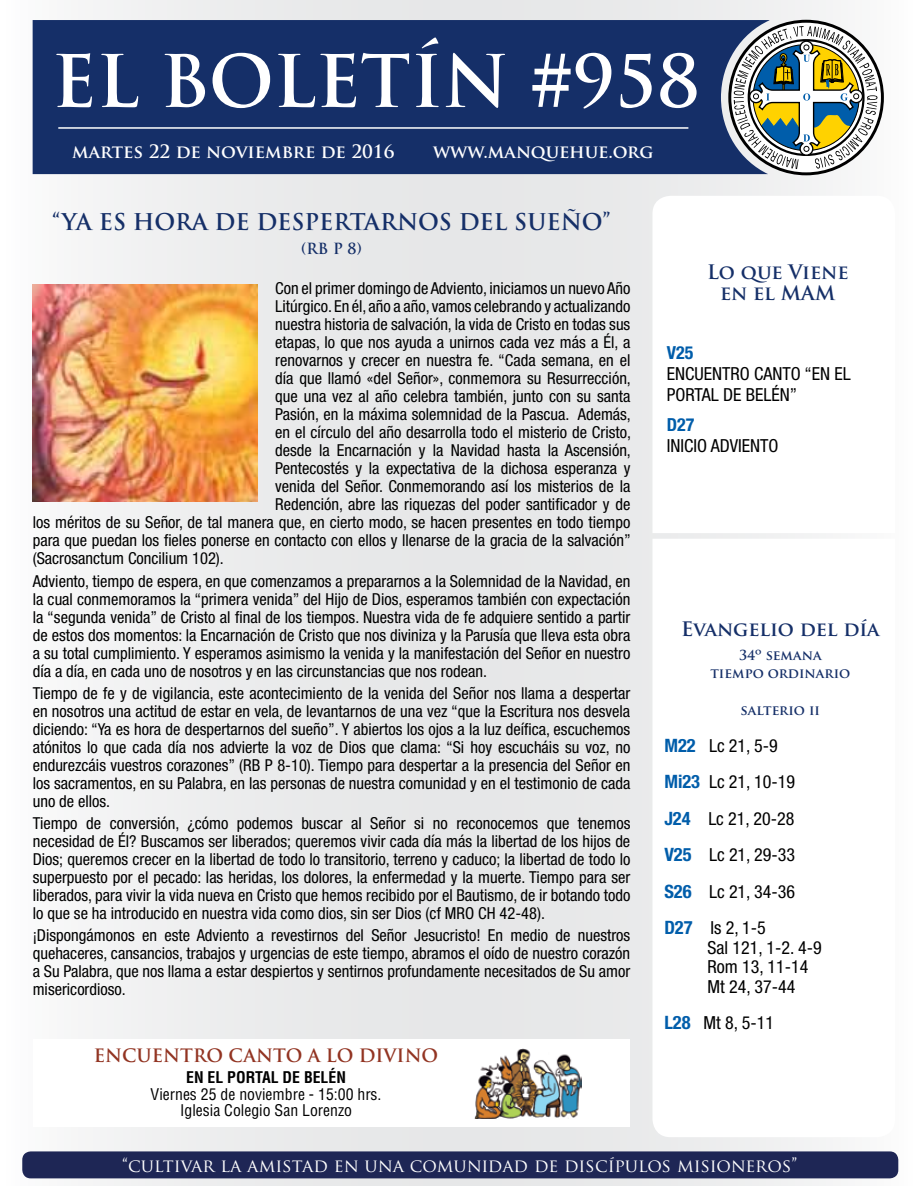
<style>
.page{position:relative;width:918px;height:1188px;background:#fff}
.page>*{position:absolute;margin:0;border:0;box-sizing:border-box;transform-origin:0 0}
.t1{font:700 70.5px "Trajan Pro";color:#fff}
.t2{font:700 22.5px "Trajan Pro";color:#152f68}
.t3{font:700 19.5px/21px "Trajan Pro";letter-spacing:-.01em;color:#152f68;text-align:center}
.t4{font:condensed 18px/36.5px "Helvetica Neue LT Std";color:#000}
.t5{font:18px "Trajan Pro";color:#fff}
.t6{font:700 18px "Trajan Pro";color:#fff}
.t7{font:700 18px "Trajan Pro";color:#923422}
.t8{font:700 condensed 18px "Helvetica Neue LT Std";color:#005daa}
.t9{font:condensed 16.5px/18px "Helvetica Neue LT Std";color:#000;text-align:justify}
.t10{font:condensed 15.75px/16.2px "Helvetica LT Std";color:#000;text-align:center}
.t11{font:700 condensed 15.75px "Helvetica LT Std";color:#000}
.t12{font:700 15px "Trajan Pro";color:#152f68}
.t13{font:700 13.5px/18px "Trajan Pro";color:#152f68;text-align:center}
.s1{font-weight:700;font-size:18.45px;color:#005daa}
</style>
<div class="page">
<div style="left:0;top:0;width:461px;height:1186px;background:linear-gradient(to right,#f8f8f8,#e2e3e4)"></div>
<div style="left:457px;top:0;width:461px;height:1186px;background:linear-gradient(to right,#e2e3e5,#f3f4f4)"></div>
<div style="left:33px;top:20px;width:736px;height:154px;background:#152f68"></div>
<hr style="left:58px;top:127px;width:630px;height:2px;background:#fff">
<div style="left:728px;top:20px;width:156px;height:155px;border:3px solid #000;border-radius:50%"></div>
<svg style="left:734px;top:26px;width:144px;height:143px"></svg>
<svg style="left:652px;top:196px;width:243px;height:941px"></svg>
<div style="left:22px;top:1151px;width:876px;height:27px;background:#1e2655;border-radius:9px"></div>
<div style="left:33px;top:1039px;width:597px;height:88px;background:#fff"></div>
<img style="left:475px;top:1048px;width:106px;height:70px">
<img style="left:33px;top:285px;width:225px;height:216px">
<h1 class="t1" style="left:52px;top:37px;width:649px">EL BOLETÍN #958</h1>
<p class="t6" style="left:72px;top:140px;width:324px">martes 22 de noviembre de 2016</p>
<p class="t6" style="left:433px;top:140px;width:222px">www.manquehue.org</p>
<h2 class="t2" style="left:52px;top:208px;width:560px">“YA ES HORA DE DESPERTARNOS DEL SUEÑO”</h2>
<p class="t12" style="left:301px;top:240px;width:62px">(RB P 8)</p>
<p class="t9" style="left:275px;top:279px;width:357px">Con el primer domingo de Adviento, iniciamos un nuevo Año</p>
<p class="t9" style="left:275px;top:297px;width:357px">Litúrgico. En él, año a año, vamos celebrando y actualizando</p>
<p class="t9" style="left:275px;top:315px;width:357px">nuestra historia de salvación, la vida de Cristo en todas sus</p>
<p class="t9" style="left:275px;top:333px;width:357px">etapas, lo que nos ayuda a unirnos cada vez más a Él, a</p>
<p class="t9" style="left:275px;top:351px;width:357px">renovarnos y crecer en nuestra fe. “Cada semana, en el</p>
<p class="t9" style="left:275px;top:369px;width:357px">día que llamó «del Señor», conmemora su Resurrección,</p>
<p class="t9" style="left:275px;top:387px;width:357px">que una vez al año celebra también, junto con su santa</p>
<p class="t9" style="left:275px;top:405px;width:357px">Pasión, en la máxima solemnidad de la Pascua. Además,</p>
<p class="t9" style="left:275px;top:423px;width:357px">en el círculo del año desarrolla todo el misterio de Cristo,</p>
<p class="t9" style="left:275px;top:441px;width:357px">desde la Encarnación y la Navidad hasta la Ascensión,</p>
<p class="t9" style="left:275px;top:459px;width:357px">Pentecostés y la expectativa de la dichosa esperanza y</p>
<p class="t9" style="left:275px;top:477px;width:357px">venida del Señor. Conmemorando así los misterios de la</p>
<p class="t9" style="left:275px;top:495px;width:357px">Redención, abre las riquezas del poder santificador y de</p>
<p class="t9" style="left:33px;top:513px;width:599px">los méritos de su Señor, de tal manera que, en cierto modo, se hacen presentes en todo tiempo</p>
<p class="t9" style="left:33px;top:531px;width:600px">para que puedan los fieles ponerse en contacto con ellos y llenarse de la gracia de la salvación”</p>
<p class="t9" style="left:33px;top:549px;width:193px">(Sacrosanctum Concilium 102).</p>
<p class="t9" style="left:33px;top:572px;width:599px">Adviento, tiempo de espera, en que comenzamos a prepararnos a la Solemnidad de la Navidad, en la cual conmemoramos la “primera venida” del Hijo de Dios, esperamos también con expectación la “segunda venida” de Cristo al final de los tiempos. Nuestra vida de fe adquiere sentido a partir de estos dos momentos: la Encarnación de Cristo que nos diviniza y la Parusía que lleva esta obra a su total cumplimiento. Y esperamos asimismo la venida y la manifestación del Señor en nuestro día a día, en cada uno de nosotros y en las circunstancias que nos rodean.</p>
<p class="t9" style="left:33px;top:684px;width:599px">Tiempo de fe y de vigilancia, este acontecimiento de la venida del Señor nos llama a despertar en nosotros una actitud de estar en vela, de levantarnos de una vez “que la Escritura nos desvela diciendo: “Ya es hora de despertarnos del sueño”. Y abiertos los ojos a la luz deífica, escuchemos atónitos lo que cada día nos advierte la voz de Dios que clama: “Si hoy escucháis su voz, no endurezcáis vuestros corazones” (RB P 8-10). Tiempo para despertar a la presencia del Señor en los sacramentos, en su Palabra, en las personas de nuestra comunidad y en el testimonio de cada uno de ellos.</p>
<p class="t9" style="left:33px;top:814px;width:599px">Tiempo de conversión, ¿cómo podemos buscar al Señor si no reconocemos que tenemos necesidad de Él? Buscamos ser liberados; queremos vivir cada día más la libertad de los hijos de Dios; queremos crecer en la libertad de todo lo transitorio, terreno y caduco; la libertad de todo lo superpuesto por el pecado: las heridas, los dolores, la enfermedad y la muerte. Tiempo para ser liberados, para vivir la vida nueva en Cristo que hemos recibido por el Bautismo, de ir botando todo lo que se ha introducido en nuestra vida como dios, sin ser Dios (cf MRO CH 42-48).</p>
<p class="t9" style="left:33px;top:926px;width:599px">¡Dispongámonos en este Adviento a revestirnos del Señor Jesucristo! En medio de nuestros quehaceres, cansancios, trabajos y urgencias de este tiempo, abramos el oído de nuestro corazón a Su Palabra, que nos llama a estar despiertos y sentirnos profundamente necesitados de Su amor misericordioso.</p>
<p class="t7" style="left:94px;top:1044px;width:346px">ENCUENTRO CANTO A LO DIVINO</p>
<p class="t11" style="left:186px;top:1068px;width:161px">EN EL PORTAL DE BELÉN</p>
<p class="t10" style="left:151px;top:1086px;width:232px">Viernes 25 de noviembre - 15:00 hrs.<br>Iglesia Colegio San Lorenzo</p>
<p class="t3" style="left:707px;top:262px;width:143px">Lo que Viene en el MAM</p>
<p class="t8" style="left:667px;top:342px;width:28px">V25</p>
<p class="t4" style="left:667px;top:363px;width:186px;line-height:21px">ENCUENTRO CANTO “EN EL<br>PORTAL DE BELÉN”</p>
<p class="t8" style="left:667px;top:413px;width:29px">D27</p>
<p class="t4" style="left:667px;top:427px;width:113px">INICIO ADVIENTO</p>
<p class="t3" style="left:681px;top:619px;width:200px">Evangelio del día</p>
<p class="t13" style="left:710px;top:646px;width:141px">34º semana<br>tiempo ordinario</p>
<p class="t13" style="left:741px;top:701px;width:81px">salterio ii</p>
<p class="t4" style="left:664px;top:727px;width:132px"><span class="s1">M22</span> Lc 21, 5-9<br><span class="s1">Mi23</span> Lc 21, 10-19<br><span class="s1">J24</span> Lc 21, 20-28<br><span class="s1">V25</span> Lc 21, 29-33<br><span class="s1">S26</span> Lc 21, 34-36<br><span class="s1">D27</span> Is 2, 1-5</p>
<p class="t4" style="left:708px;top:937px;width:116px;line-height:19.5px">Sal 121, 1-2. 4-9<br>Rom 13, 11-14<br>Mt 24, 37-44</p>
<p class="t4" style="left:664px;top:1004px;width:111px"><span class="s1">L28</span> Mt 8, 5-11</p>
<p class="t5" style="left:122px;top:1154px;width:677px">“CULTIVAR LA AMISTAD EN UNA COMUNIDAD DE DISCÍPULOS MISIONEROS”</p>
</div>
